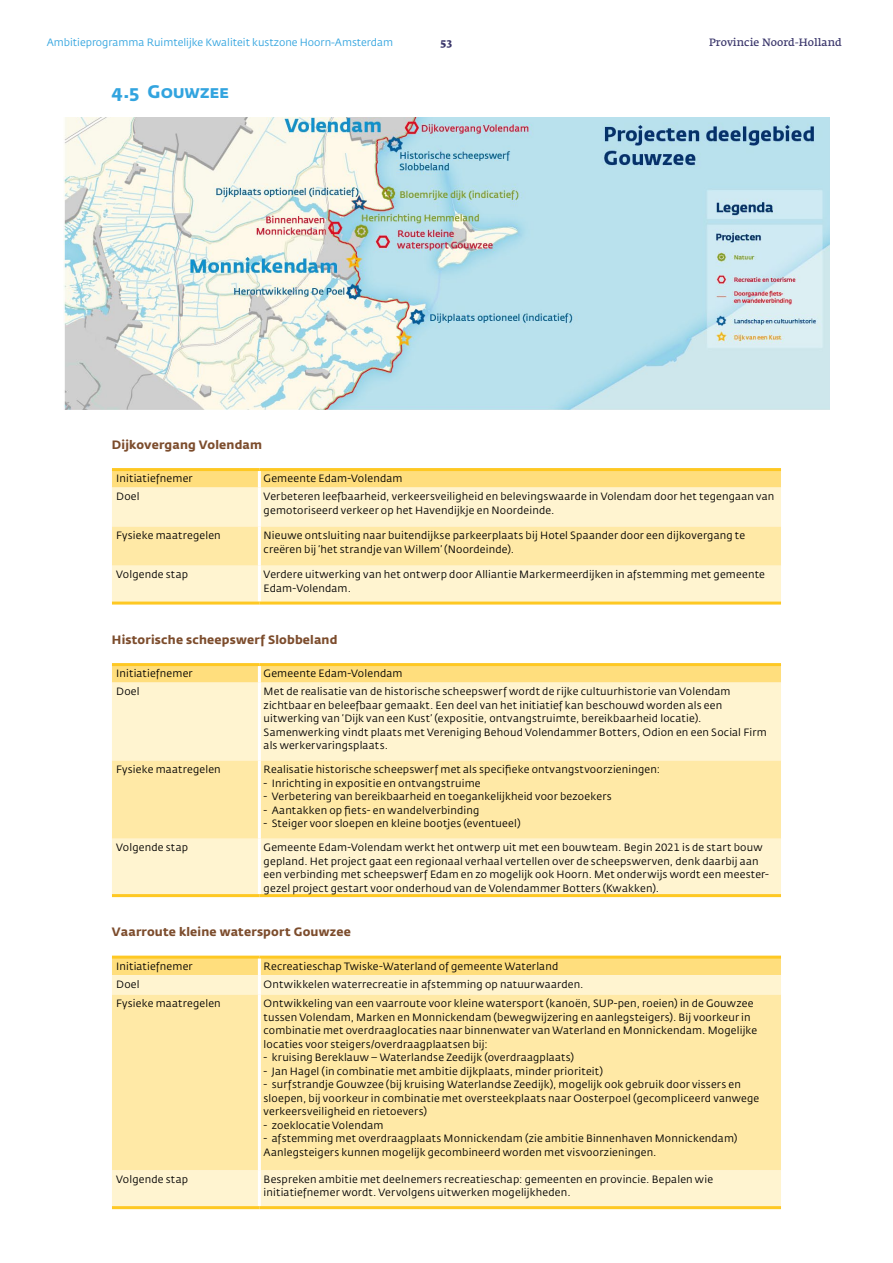
<style>
.page{position:relative;width:893px;height:1263px;background:#fff}
.page>*{position:absolute;margin:0;border:0;box-sizing:border-box;transform-origin:0 0}
.t1{font:700 18px "Fedra Sans Std";letter-spacing:-.01em;color:#32a4df}
.t2{font:700 12px "Fedra Sans Std";letter-spacing:.015em;color:#7c4c2c}
.t3{font:10.5px/13.5px "Fedra Sans Std";letter-spacing:.015em;color:#000}
.t4{font:10.5px "Fedra Sans Std";color:#32a4df}
.t5{font:600 10.5px "Fedra Serif A Std";color:#3a366b}
.t6{font:700 10.5px "Fedra Serif A Std";color:#3a366b}
</style>
<div class="page">
<img style="left:64px;top:117px;width:765px;height:292px">
<div style="left:112px;top:471px;width:669px;height:17px;background:#ffde7d"></div>
<div style="left:112px;top:488px;width:669px;height:114px;background:#fff4d0"></div>
<div style="left:112px;top:526px;width:669px;height:40px;background:#ffe9a6"></div>
<hr style="left:112px;top:468px;width:147px;height:3px;background:#fec823">
<hr style="left:259px;top:468px;width:522px;height:3px;background:#fec823">
<hr style="left:258px;top:471px;width:3px;height:17px;background:#fff">
<hr style="left:258px;top:488px;width:3px;height:39px;background:#fff">
<hr style="left:258px;top:527px;width:3px;height:39px;background:#fff">
<hr style="left:258px;top:566px;width:3px;height:36px;background:#fff">
<hr style="left:112px;top:602px;width:147px;height:3px;background:#fec823">
<hr style="left:259px;top:602px;width:522px;height:3px;background:#fec823">
<div style="left:112px;top:666px;width:669px;height:16px;background:#ffde7d"></div>
<div style="left:112px;top:682px;width:669px;height:212px;background:#fff4d0"></div>
<div style="left:112px;top:760px;width:669px;height:78px;background:#ffe9a6"></div>
<hr style="left:112px;top:663px;width:147px;height:3px;background:#fec823">
<hr style="left:259px;top:663px;width:522px;height:3px;background:#fec823">
<hr style="left:258px;top:666px;width:3px;height:17px;background:#fff">
<hr style="left:258px;top:683px;width:3px;height:78px;background:#fff">
<hr style="left:258px;top:761px;width:3px;height:78px;background:#fff">
<hr style="left:258px;top:839px;width:3px;height:55px;background:#fff">
<hr style="left:112px;top:894px;width:147px;height:3px;background:#fec823">
<hr style="left:259px;top:894px;width:522px;height:3px;background:#fec823">
<div style="left:112px;top:959px;width:669px;height:16px;background:#ffde7d"></div>
<div style="left:112px;top:975px;width:669px;height:231px;background:#fff4d0"></div>
<div style="left:112px;top:995px;width:669px;height:175px;background:#ffe9a6"></div>
<hr style="left:112px;top:956px;width:147px;height:3px;background:#fec823">
<hr style="left:259px;top:956px;width:522px;height:3px;background:#fec823">
<hr style="left:258px;top:959px;width:3px;height:16px;background:#fff">
<hr style="left:258px;top:975px;width:3px;height:20px;background:#fff">
<hr style="left:258px;top:995px;width:3px;height:175px;background:#fff">
<hr style="left:258px;top:1170px;width:3px;height:36px;background:#fff">
<hr style="left:112px;top:1206px;width:147px;height:3px;background:#fec823">
<hr style="left:259px;top:1206px;width:522px;height:3px;background:#fec823">
<p class="t4" style="left:47px;top:36px;width:348px">Ambitieprogramma Ruimtelijke Kwaliteit kustzone Hoorn-Amsterdam</p>
<p class="t6" style="left:441px;top:36px;width:13px">53</p>
<p class="t5" style="left:709px;top:36px;width:134px">Provincie Noord-Holland</p>
<h1 class="t1" style="left:112px;top:80px;width:119px">4.5 Gouwzee</h1>
<p class="t2" style="left:112px;top:437px;width:152px">Dijkovergang Volendam</p>
<p class="t3" style="left:116px;top:472px;width:78px">Initiatiefnemer</p>
<p class="t3" style="left:264px;top:472px;width:140px">Gemeente Edam-Volendam</p>
<p class="t3" style="left:116px;top:490px;width:25px">Doel</p>
<p class="t3" style="left:264px;top:490px;width:512px">Verbeteren leefbaarheid, verkeersveiligheid en belevingswaarde in Volendam door het tegengaan van gemotoriseerd verkeer op het Havendijkje en Noordeinde.</p>
<p class="t3" style="left:116px;top:529px;width:106px">Fysieke maatregelen</p>
<p class="t3" style="left:264px;top:529px;width:483px">Nieuwe ontsluiting naar buitendijkse parkeerplaats bij Hotel Spaander door een dijkovergang te creëren bij ‘het strandje van Willem’ (Noordeinde).</p>
<p class="t3" style="left:116px;top:568px;width:73px">Volgende stap</p>
<p class="t3" style="left:264px;top:568px;width:503px">Verdere uitwerking van het ontwerp door Alliantie Markermeerdijken in afstemming met gemeente<br>Edam-Volendam.</p>
<p class="t2" style="left:112px;top:632px;width:227px">Historische scheepswerf Slobbeland</p>
<p class="t3" style="left:116px;top:667px;width:78px">Initiatiefnemer</p>
<p class="t3" style="left:264px;top:667px;width:140px">Gemeente Edam-Volendam</p>
<p class="t3" style="left:116px;top:685px;width:25px">Doel</p>
<p class="t3" style="left:264px;top:685px;width:505px">Met de realisatie van de historische scheepswerf wordt de rijke cultuurhistorie van Volendam zichtbaar en beleefbaar gemaakt. Een deel van het initiatief kan beschouwd worden als een uitwerking van ‘Dijk van een Kust’ (expositie, ontvangstruimte, bereikbaarheid locatie).<br>Samenwerking vindt plaats met Vereniging Behoud Volendammer Botters, Odion en een Social Firm als werkervaringsplaats.</p>
<p class="t3" style="left:116px;top:763px;width:106px">Fysieke maatregelen</p>
<p class="t3" style="left:264px;top:763px;width:398px">Realisatie historische scheepswerf met als specifieke ontvangstvoorzieningen:</p>
<p class="t3" style="left:264px;top:776px;width:218px">- Inrichting in expositie en ontvangstruime</p>
<p class="t3" style="left:264px;top:790px;width:349px">- Verbetering van bereikbaarheid en toegankelijkheid voor bezoekers</p>
<p class="t3" style="left:264px;top:803px;width:217px">- Aantakken op fiets- en wandelverbinding</p>
<p class="t3" style="left:264px;top:817px;width:258px">- Steiger voor sloepen en kleine bootjes (eventueel)</p>
<p class="t3" style="left:116px;top:841px;width:73px">Volgende stap</p>
<p class="t3" style="left:264px;top:841px;width:507px">Gemeente Edam-Volendam werkt het ontwerp uit met een bouwteam. Begin 2021 is de start bouw gepland. Het project gaat een regionaal verhaal vertellen over de scheepswerven, denk daarbij aan een verbinding met scheepswerf Edam en zo mogelijk ook Hoorn. Met onderwijs wordt een meester&shy;gezel project gestart voor onderhoud van de Volendammer Botters (Kwakken).</p>
<p class="t2" style="left:112px;top:924px;width:240px">Vaarroute kleine watersport Gouwzee</p>
<p class="t3" style="left:116px;top:959px;width:78px">Initiatiefnemer</p>
<p class="t3" style="left:264px;top:959px;width:296px">Recreatieschap Twiske-Waterland of gemeente Waterland</p>
<p class="t3" style="left:116px;top:977px;width:25px">Doel</p>
<p class="t3" style="left:264px;top:977px;width:321px">Ontwikkelen waterrecreatie in afstemming op natuurwaarden.</p>
<p class="t3" style="left:116px;top:997px;width:106px">Fysieke maatregelen</p>
<p class="t3" style="left:264px;top:997px;width:495px">Ontwikkeling van een vaarroute voor kleine watersport (kanoën, SUP-pen, roeien) in de Gouwzee tussen Volendam, Marken en Monnickendam (bewegwijzering en aanlegsteigers). Bij voorkeur in combinatie met overdraaglocaties naar binnenwater van Waterland en Monnickendam. Mogelijke locaties voor steigers/overdraagplaatsen bij:</p>
<p class="t3" style="left:264px;top:1051px;width:312px">- kruising Bereklauw – Waterlandse Zeedijk (overdraagplaats)</p>
<p class="t3" style="left:264px;top:1064px;width:341px">- Jan Hagel (in combinatie met ambitie dijkplaats, minder prioriteit)</p>
<p class="t3" style="left:264px;top:1078px;width:497px">- surfstrandje Gouwzee (bij kruising Waterlandse Zeedijk), mogelijk ook gebruik door vissers en sloepen, bij voorkeur in combinatie met oversteekplaats naar Oosterpoel (gecompliceerd vanwege verkeersveiligheid en rietoevers)</p>
<p class="t3" style="left:264px;top:1118px;width:121px">- zoeklocatie Volendam</p>
<p class="t3" style="left:264px;top:1132px;width:475px">- afstemming met overdraagplaats Monnickendam (zie ambitie Binnenhaven Monnickendam)<br>Aanlegsteigers kunnen mogelijk gecombineerd worden met visvoorzieningen.</p>
<p class="t3" style="left:116px;top:1172px;width:73px">Volgende stap</p>
<p class="t3" style="left:264px;top:1172px;width:451px">Bespreken ambitie met deelnemers recreatieschap: gemeenten en provincie. Bepalen wie initiatiefnemer wordt. Vervolgens uitwerken mogelijkheden.</p>
</div>
